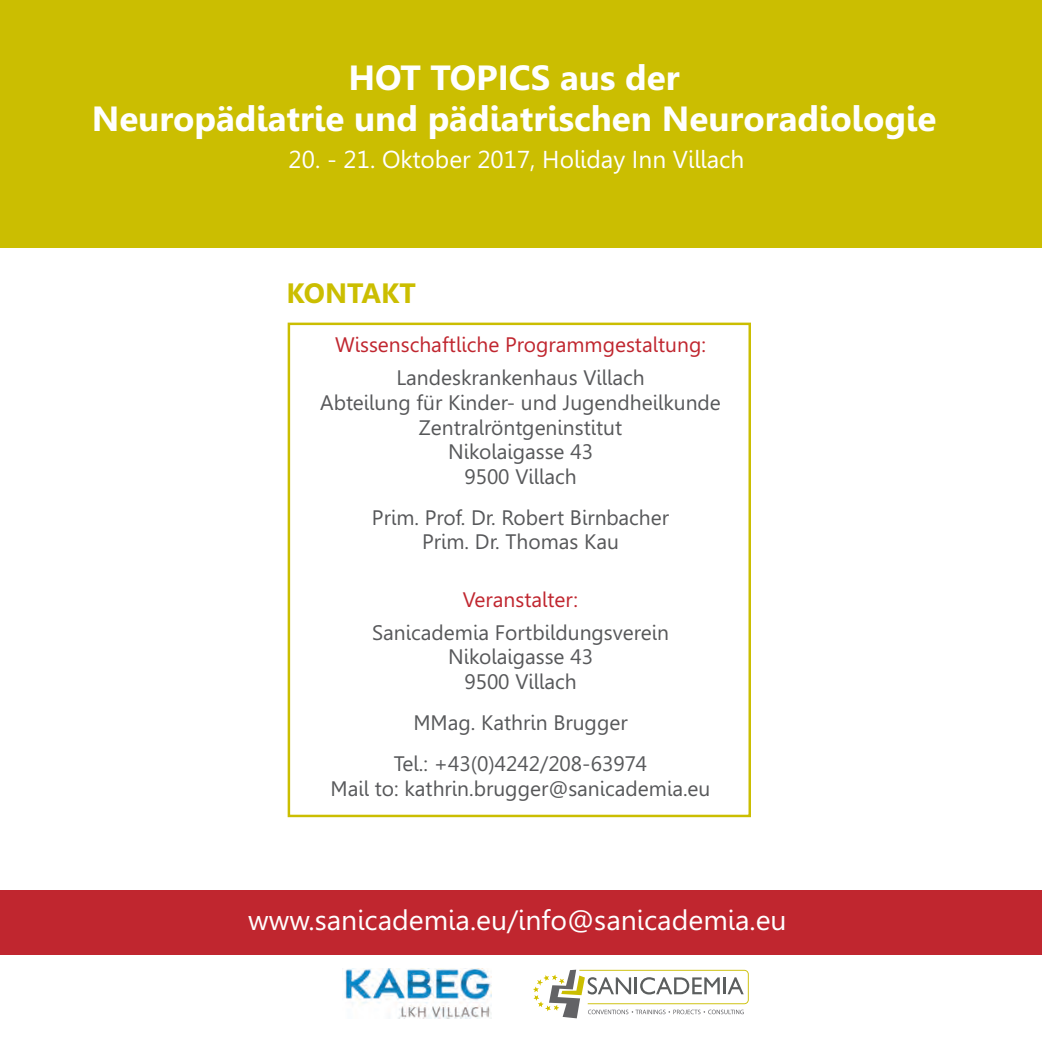
<style>
.page{position:relative;width:1042px;height:1042px;background:#fff}
.page>*{position:absolute;margin:0;border:0;box-sizing:border-box;transform-origin:0 0}
.t1{font:700 35px/40.9px "Gisha";color:#fff;text-align:center}
.t2{font:28px "Gisha";color:#fff}
.t3{font:700 28px "Gisha";color:#cbbe01}
.t4{font:24.5px "Gisha";color:#fff}
.t5{font:21px/24.7px "Gisha";color:#57585a;text-align:center}
.t6{font:21px "Gisha";color:#c0262f}
</style>
<div class="page">
<div style="left:0;top:889px;width:1042px;height:65px;background:#c0262f"></div>
<div style="left:0;top:0;width:1042px;height:247px;background:#cbbe01"></div>
<div style="left:288px;top:323px;width:463px;height:494px;border:2px solid #cbbe01"></div>
<img style="left:345px;top:969px;width:146px;height:49px">
<svg style="left:533px;top:969px;width:216px;height:49px"></svg>
<h1 class="t1" style="left:92px;top:61px;width:846px">HOT TOPICS aus der<br>Neuropädiatrie und pädiatrischen Neuroradiologie</h1>
<p class="t4" style="left:289px;top:149px;width:457px">20. - 21. Oktober 2017, Holiday Inn Villach</p>
<h2 class="t3" style="left:286px;top:281px;width:131px">KONTAKT</h2>
<p class="t6" style="left:335px;top:337px;width:372px">Wissenschaftliche Programmgestaltung:</p>
<p class="t5" style="left:320px;top:367px;width:402px">Landeskrankenhaus Villach<br>Abteilung für Kinder- und Jugendheilkunde<br>Zentralröntgeninstitut<br>Nikolaigasse 43<br>9500 Villach</p>
<p class="t5" style="left:372px;top:507px;width:299px">Prim. Prof. Dr. Robert Birnbacher<br>Prim. Dr. Thomas Kau</p>
<p class="t6" style="left:463px;top:591px;width:117px">Veranstalter:</p>
<p class="t5" style="left:372px;top:622px;width:298px">Sanicademia Fortbildungsverein<br>Nikolaigasse 43<br>9500 Villach</p>
<p class="t5" style="left:394px;top:704px;width:255px;line-height:40.9px">MMag. Kathrin Brugger<br>Tel.: +43(0)4242/208-63974</p>
<p class="t5" style="left:331px;top:778px;width:381px">Mail to: kathrin.brugger@sanicademia.eu</p>
<h2 class="t2" style="left:248px;top:909px;width:540px">www.sanicademia.eu/info@sanicademia.eu</h2>
</div>
